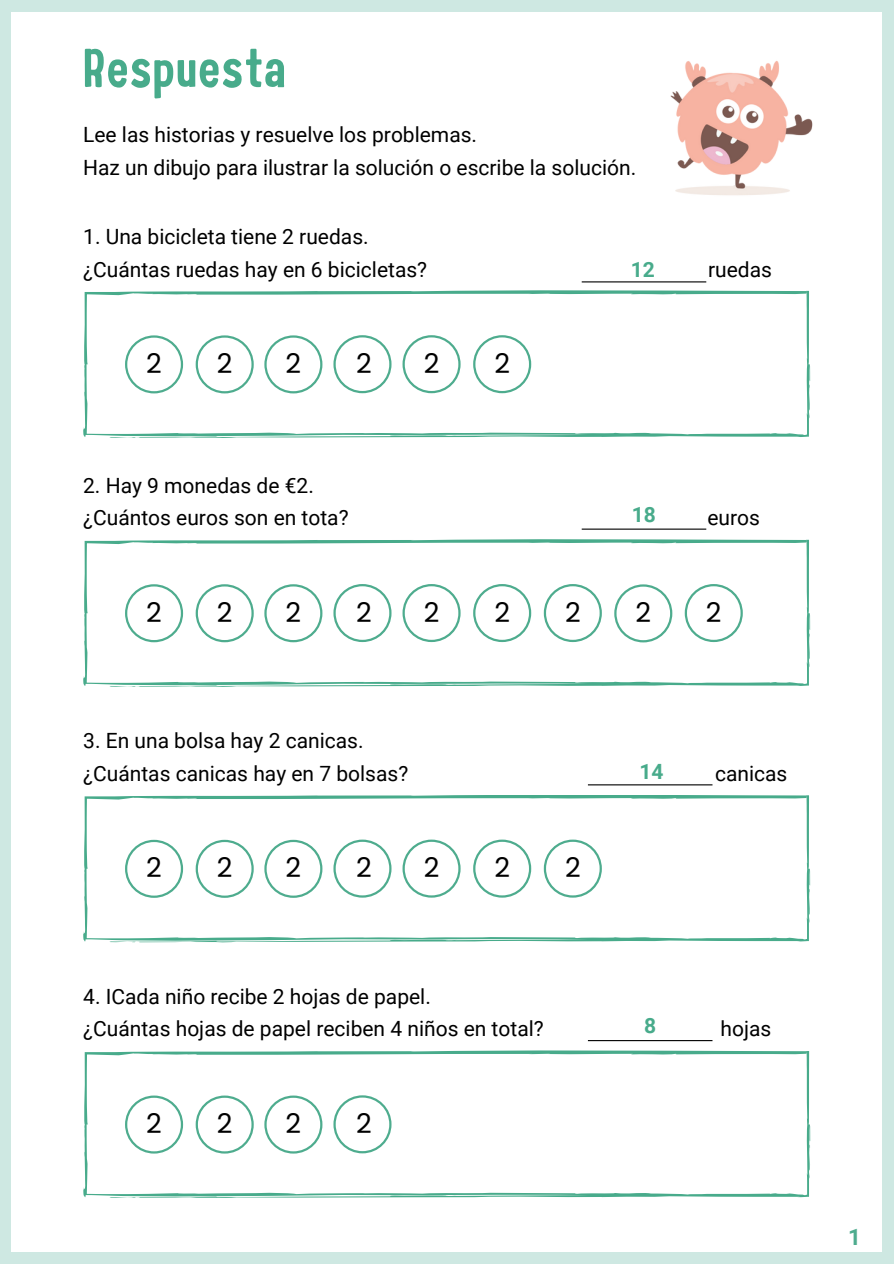
<style>
.page{position:relative;width:894px;height:1264px;background:#fff}
.page>*{position:absolute;margin:0;border:0;box-sizing:border-box;transform-origin:0 0}
.t1{font:54px "Childling";letter-spacing:.02em;color:#48ab8b}
.t2{font:27.15px "Poppins";color:#000}
.t3{font:700 22.5px "Roboto";color:#4eac8e}
.t4{font:21px "Roboto";color:#000}
.t5{font:700 21px "Roboto";color:#48ab8b}
</style>
<div class="page">
<div style="left:0;top:0;width:893px;height:1263px;background:#cee8e2"></div>
<div style="left:11px;top:12px;width:871px;height:1239px;background:#fff"></div>
<svg style="left:83px;top:290px;width:727px;height:148px"></svg>
<hr style="left:581px;top:281px;width:125px;height:1px;background:#000">
<svg style="left:83px;top:539px;width:727px;height:148px"></svg>
<hr style="left:581px;top:528px;width:125px;height:1px;background:#000">
<svg style="left:83px;top:795px;width:727px;height:147px"></svg>
<hr style="left:587px;top:784px;width:125px;height:1px;background:#000">
<svg style="left:83px;top:1050px;width:727px;height:148px"></svg>
<hr style="left:587px;top:1040px;width:125px;height:1px;background:#000">
<img style="left:670px;top:61px;width:143px;height:134px">
<svg style="left:125px;top:584px;width:58px;height:58px"></svg>
<svg style="left:196px;top:584px;width:58px;height:58px"></svg>
<svg style="left:264px;top:584px;width:58px;height:58px"></svg>
<svg style="left:333px;top:584px;width:58px;height:58px"></svg>
<svg style="left:402px;top:584px;width:58px;height:58px"></svg>
<svg style="left:473px;top:584px;width:58px;height:58px"></svg>
<svg style="left:543px;top:584px;width:58px;height:58px"></svg>
<svg style="left:614px;top:584px;width:58px;height:58px"></svg>
<svg style="left:684px;top:584px;width:58px;height:58px"></svg>
<svg style="left:125px;top:839px;width:58px;height:58px"></svg>
<svg style="left:196px;top:839px;width:58px;height:58px"></svg>
<svg style="left:264px;top:839px;width:58px;height:58px"></svg>
<svg style="left:333px;top:839px;width:58px;height:58px"></svg>
<svg style="left:402px;top:839px;width:58px;height:58px"></svg>
<svg style="left:473px;top:839px;width:58px;height:58px"></svg>
<svg style="left:543px;top:839px;width:58px;height:58px"></svg>
<svg style="left:125px;top:335px;width:58px;height:58px"></svg>
<svg style="left:196px;top:335px;width:58px;height:58px"></svg>
<svg style="left:264px;top:335px;width:58px;height:58px"></svg>
<svg style="left:333px;top:335px;width:58px;height:58px"></svg>
<svg style="left:402px;top:335px;width:58px;height:58px"></svg>
<svg style="left:473px;top:335px;width:58px;height:58px"></svg>
<svg style="left:125px;top:1095px;width:58px;height:58px"></svg>
<svg style="left:196px;top:1095px;width:58px;height:58px"></svg>
<svg style="left:264px;top:1095px;width:58px;height:58px"></svg>
<svg style="left:333px;top:1095px;width:58px;height:58px"></svg>
<p class="t1" style="left:83px;top:44px;width:204px">Respuesta</p>
<p class="t4" style="left:83px;top:123px;width:395px">Lee las historias y resuelve los problemas.</p>
<p class="t4" style="left:83px;top:155px;width:554px">Haz un dibujo para ilustrar la solución o escribe la solución.</p>
<p class="t4" style="left:83px;top:224px;width:287px">1. Una bicicleta tiene 2 ruedas.</p>
<p class="t4" style="left:83px;top:257px;width:345px">¿Cuántas ruedas hay en 6 bicicletas?</p>
<p class="t4" style="left:707px;top:257px;width:65px">ruedas</p>
<p class="t5" style="left:630px;top:257px;width:26px">12</p>
<p class="t2" style="left:146px;top:344px;width:17px">2</p>
<p class="t2" style="left:217px;top:344px;width:17px">2</p>
<p class="t2" style="left:285px;top:344px;width:17px">2</p>
<p class="t2" style="left:356px;top:344px;width:17px">2</p>
<p class="t2" style="left:423px;top:344px;width:17px">2</p>
<p class="t2" style="left:494px;top:344px;width:17px">2</p>
<h1 class="t4" style="left:83px;top:473px;width:232px">2. Hay 9 monedas de €2.</h1>
<p class="t4" style="left:83px;top:505px;width:267px">¿Cuántos euros son en tota?</p>
<p class="t4" style="left:707px;top:505px;width:54px">euros</p>
<p class="t5" style="left:631px;top:502px;width:26px">18</p>
<p class="t2" style="left:146px;top:593px;width:17px">2</p>
<p class="t2" style="left:217px;top:593px;width:17px">2</p>
<p class="t2" style="left:285px;top:593px;width:17px">2</p>
<p class="t2" style="left:356px;top:593px;width:17px">2</p>
<p class="t2" style="left:423px;top:593px;width:17px">2</p>
<p class="t2" style="left:494px;top:593px;width:17px">2</p>
<p class="t2" style="left:565px;top:593px;width:17px">2</p>
<p class="t2" style="left:635px;top:593px;width:17px">2</p>
<p class="t2" style="left:705px;top:593px;width:17px">2</p>
<p class="t4" style="left:83px;top:728px;width:282px">3. En una bolsa hay 2 canicas.</p>
<p class="t4" style="left:83px;top:761px;width:326px">¿Cuántas canicas hay en 7 bolsas?</p>
<p class="t4" style="left:714px;top:761px;width:74px">canicas</p>
<p class="t5" style="left:639px;top:759px;width:26px">14</p>
<p class="t2" style="left:146px;top:849px;width:17px">2</p>
<p class="t2" style="left:217px;top:849px;width:17px">2</p>
<p class="t2" style="left:285px;top:848px;width:17px">2</p>
<p class="t2" style="left:356px;top:848px;width:17px">2</p>
<p class="t2" style="left:423px;top:849px;width:17px">2</p>
<p class="t2" style="left:494px;top:848px;width:17px">2</p>
<p class="t2" style="left:565px;top:848px;width:17px">2</p>
<p class="t4" style="left:83px;top:984px;width:349px">4. ICada niño recibe 2 hojas de papel.</p>
<p class="t4" style="left:83px;top:1016px;width:462px">¿Cuántas hojas de papel reciben 4 niños en total?</p>
<p class="t4" style="left:720px;top:1016px;width:52px">hojas</p>
<p class="t5" style="left:644px;top:1013px;width:14px">8</p>
<p class="t2" style="left:146px;top:1104px;width:17px">2</p>
<p class="t2" style="left:217px;top:1104px;width:17px">2</p>
<p class="t2" style="left:285px;top:1104px;width:17px">2</p>
<p class="t2" style="left:356px;top:1104px;width:17px">2</p>
<p class="t3" style="left:848px;top:1224px;width:14px">1</p>
</div>
